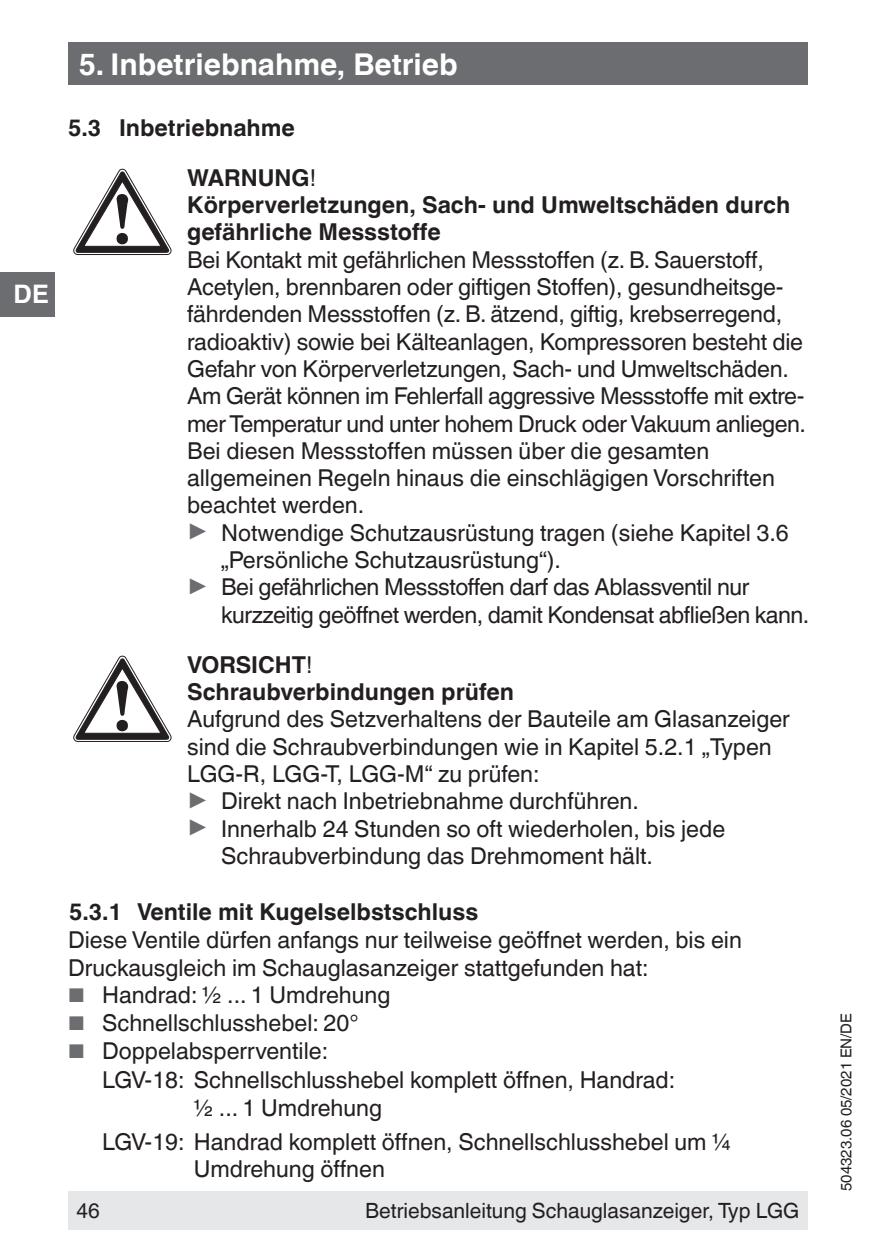
<style>
.page{position:relative;width:893px;height:1259px;background:#fff}
.page>*{position:absolute;margin:0;border:0;box-sizing:border-box;transform-origin:0 0}
.t1{font:700 30px "Helvetica World";color:#fff}
.t2{font:700 25.5px "Helvetica World";color:#fff}
.t3{font:23.4px/27.9px "Helvetica World";color:#231f20}
.t4{font:23.4px "Helvetica World";letter-spacing:-.02em;color:#231f20}
.t5{font:700 23.4px/27.3px "Helvetica World";color:#231f20}
.t6{font:21px "Helvetica World";color:#231f20}
.t7{font:15px "Helvetica World";color:#231f20}
.s1{font-weight:400}
.s2{font-size:26.4px;color:#6c6d70}
.s3{font-size:19.8px;color:#6c6d70}
</style>
<div class="page">
<div style="left:68px;top:1191px;width:740px;height:38px;background:#e6e7e9"></div>
<div style="left:68px;top:43px;width:740px;height:42px;background:#6c6d70"></div>
<div style="left:0;top:272px;width:55px;height:44px;background:#6c6d70"></div>
<svg style="left:74px;top:169px;width:97px;height:86px"></svg>
<svg style="left:74px;top:656px;width:97px;height:85px"></svg>
<p class="t2" style="left:13px;top:280px;width:37px">DE</p>
<p class="t1" style="left:79px;top:47px;width:381px">5. Inbetriebnahme, Betrieb</p>
<p class="t5" style="left:187px;top:103px;width:131px;line-height:50.1px;text-indent:-119px">5.3 Inbetriebnahme<br>WARNUNG<span class="s1">!</span></p>
<p class="t5" style="left:187px;top:191px;width:605px">Körperverletzungen, Sach- und Umweltschäden durch gefährliche Messstoffe</p>
<p class="t3" style="left:187px;top:246px;width:578px">Bei Kontakt mit gefährlichen Messstoffen (z. B. Sauerstoff,</p>
<p class="t3" style="left:187px;top:273px;width:598px">Acetylen, brennbaren oder giftigen Stoffen), gesundheitsge-</p>
<p class="t3" style="left:187px;top:300px;width:597px">fährdenden Messstoffen (z. B. ätzend, giftig, krebserregend,</p>
<p class="t3" style="left:187px;top:327px;width:617px">radioaktiv) sowie bei Kälteanlagen, Kompressoren besteht die</p>
<p class="t3" style="left:187px;top:355px;width:603px">Gefahr von Körperverletzungen, Sach- und Umweltschäden.</p>
<p class="t4" style="left:187px;top:382px;width:619px">Am Gerät können im Fehlerfall aggressive Messstoffe mit extre-</p>
<p class="t4" style="left:187px;top:410px;width:620px">mer Temperatur und unter hohem Druck oder Vakuum anliegen.</p>
<p class="t3" style="left:187px;top:437px;width:524px">Bei diesen Messstoffen müssen über die gesamten</p>
<p class="t3" style="left:187px;top:464px;width:589px">allgemeinen Regeln hinaus die einschlägigen Vorschriften</p>
<p class="t3" style="left:187px;top:491px;width:179px">beachtet werden.</p>
<p class="t3" style="left:187px;top:519px;width:603px"><span class="s2">▶</span> Notwendige Schutzausrüstung tragen (siehe Kapitel 3.6</p>
<p class="t3" style="left:221px;top:546px;width:341px">„Persönliche Schutzausrüstung“).</p>
<p class="t4" style="left:187px;top:573px;width:564px"><span class="s2">▶</span> Bei gefährlichen Messstoffen darf das Ablassventil nur</p>
<p class="t4" style="left:221px;top:601px;width:590px">kurzzeitig geöffnet werden, damit Kondensat abfließen kann.</p>
<p class="t5" style="left:187px;top:651px;width:328px">VORSICHT<span class="s1">!<br></span>Schraubverbindungen prüfen</p>
<p class="t3" style="left:187px;top:705px;width:604px">Aufgrund des Setzverhaltens der Bauteile am Glasanzeiger</p>
<p class="t3" style="left:187px;top:732px;width:586px">sind die Schraubverbindungen wie in Kapitel 5.2.1 „Typen</p>
<p class="t3" style="left:187px;top:760px;width:354px">LGG-R, LGG-T, LGG-M“ zu prüfen:</p>
<p class="t3" style="left:187px;top:787px;width:453px"><span class="s2">▶</span> Direkt nach Inbetriebnahme durchführen.</p>
<p class="t3" style="left:187px;top:814px;width:540px"><span class="s2">▶</span> Innerhalb 24 Stunden so oft wiederholen, bis jede</p>
<p class="t3" style="left:221px;top:842px;width:433px">Schraubverbindung das Drehmoment hält.</p>
<p class="t5" style="left:69px;top:898px;width:411px">5.3.1 Ventile mit Kugelselbstschluss</p>
<p class="t3" style="left:68px;top:925px;width:675px">Diese Ventile dürfen anfangs nur teilweise geöffnet werden, bis ein<br>Druckausgleich im Schauglasanzeiger stattgefunden hat:</p>
<p class="t3" style="left:68px;top:981px;width:324px"><span class="s3">■</span> Handrad: ½ ... 1 Umdrehung</p>
<p class="t3" style="left:68px;top:1009px;width:292px"><span class="s3">■</span> Schnellschlusshebel: 20°</p>
<p class="t3" style="left:68px;top:1037px;width:262px"><span class="s3">■</span> Doppelabsperrventile:</p>
<p class="t3" style="left:102px;top:1066px;width:575px">LGV-18: Schnellschlusshebel komplett öffnen, Handrad:</p>
<p class="t3" style="left:194px;top:1093px;width:190px">½ ... 1 Umdrehung</p>
<p class="t3" style="left:194px;top:1127px;width:539px;text-indent:-92px">LGV-19: Handrad komplett öffnen, Schnellschlusshebel um ¼<br>Umdrehung öffnen</p>
<p class="t6" style="left:77px;top:1198px;width:25px">46</p>
<p class="t6" style="left:365px;top:1198px;width:436px">Betriebsanleitung Schauglasanzeiger, Typ LGG</p>
<p class="t7" style="left:838px;top:1191px;width:179px;rotate:-90deg">504323.06 05/2021 EN/DE</p>
</div>
